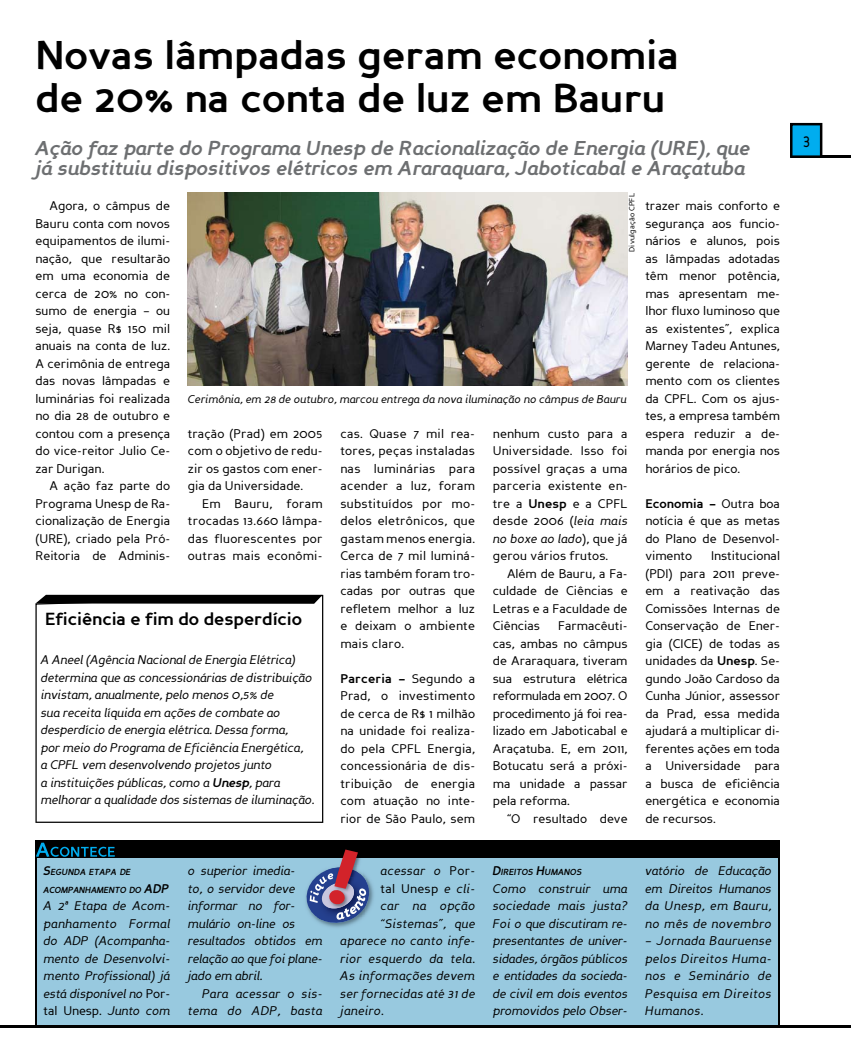
<style>
.page{position:relative;width:851px;height:1063px;background:#fff}
.page>*{position:absolute;margin:0;border:0;box-sizing:border-box;transform-origin:0 0}
.t1{font:700 40px/42.5px "Perspective Sans";color:#000}
.t2{font:italic 700 20px/20px "Perspective Sans";color:#6d6f71}
.t3{font:18.62px "Perspective Sans";color:#000;scale:.78 1}
.t4{font:700 17.5px "Perspective Sans";letter-spacing:-.005em;color:#000}
.t5{font:12.5px/17.5px "Perspective Sans";color:#000;text-align:justify}
.t6{font:italic 12.5px/17.5px "Perspective Sans";letter-spacing:-.01em;color:#000;text-align:justify}
.t7{font:italic 12.5px/17.5px "Perspective Sans";letter-spacing:.02em;color:#000;text-align:right}
.t8{font:12.5px "Perspective Sans";letter-spacing:.02em;color:#000}
.t9{font:italic 11.25px "Perspective Sans";color:#000}
.t10{font:italic 700 8.75px/17.5px "Perspective Sans";color:#000;scale:.95 1}
.t11{font:7.5px "Perspective Sans";letter-spacing:.02em;color:#000}
.s1{font-weight:700}
.s2{font-style:italic}
.s3{font-size:12.5px}
.s4{font-style:normal}
</style>
<div class="page">
<hr style="left:790px;top:155px;width:60px;height:3px;background:#000">
<svg style="left:790px;top:123px;width:32px;height:35px"></svg>
<hr style="left:0;top:1025px;width:850px;height:3px;background:#000">
<div style="left:36px;top:842px;width:743px;height:183px;background:#98c9df"></div>
<div style="left:35px;top:840px;width:745px;height:18px;background:#000"></div>
<hr style="left:35px;top:840px;width:2px;height:185px;background:#000">
<hr style="left:778px;top:840px;width:2px;height:185px;background:#000">
<svg style="left:36px;top:843px;width:79px;height:14px"></svg>
<img style="left:328px;top:886px;width:46px;height:42px">
<svg style="left:306px;top:850px;width:66px;height:76px"></svg>
<svg style="left:35px;top:595px;width:288px;height:228px"></svg>
<svg style="left:35px;top:595px;width:287px;height:9px;background:#101010"></svg>
<img style="left:188px;top:193px;width:439px;height:192px">
<h1 class="t1" style="left:35px;top:34px;width:645px">Novas lâmpadas geram economia de 20% na conta de luz em Bauru</h1>
<h2 class="t2" style="left:35px;top:139px;width:716px">Ação faz parte do Programa Unesp de Racionalização de Energia (URE), que já substituiu dispositivos elétricos em Araraquara, Jaboticabal e Araçatuba</h2>
<p class="t11" style="left:627px;top:252px;width:60px;rotate:-90deg">Divulgação CPFL</p>
<p class="t5" style="left:35px;top:198px;width:136px;text-indent:14px">Agora, o câmpus de Bauru conta com novos equipamentos de ilumi&shy;nação, que resultarão em uma economia de cerca de 20% no con&shy;sumo de energia – ou seja, quase R$ 150 mil anuais na conta de luz.<br>A cerimônia de entrega das novas lâmpadas e luminárias foi realizada no dia 28 de outubro e contou com a presença do vice-reitor Julio Ce&shy;zar Durigan.</p>
<p class="t5" style="left:35px;top:478px;width:136px;text-indent:14px">A ação faz parte do Programa Unesp de Ra&shy;cionalização de Energia (URE), criado pela Pró-Reitoria de Adminis-</p>
<p class="t9" style="left:188px;top:393px;width:440px">Cerimônia, em 28 de outubro, marcou entrega da nova iluminação no câmpus de Bauru</p>
<p class="t5" style="left:340px;top:425px;width:136px">cas. Quase 7 mil rea&shy;tores, peças instaladas nas luminárias para acender a luz, foram substituídos por mo&shy;delos eletrônicos, que gastam menos energia.<br>Cerca de 7 mil luminá&shy;rias também foram tro&shy;cadas por outras que refletem melhor a luz e deixam o ambiente mais claro.</p>
<p class="t5" style="left:340px;top:670px;width:136px"><span class="s1">Parceria –</span> Segundo a Prad, o investimento de cerca de R$ 1 milhão na unidade foi realiza&shy;do pela CPFL Energia, concessionária de dis&shy;tribuição de energia com atuação no inte&shy;rior de São Paulo, sem</p>
<p class="t5" style="left:188px;top:425px;width:136px">tração (Prad) em 2005 com o objetivo de redu&shy;zir os gastos com ener&shy;gia da Universidade.</p>
<p class="t5" style="left:188px;top:495px;width:136px;text-indent:14px">Em Bauru, foram trocadas 13.660 lâmpa&shy;das fluorescentes por outras mais econômi-</p>
<p class="t5" style="left:493px;top:425px;width:136px">nenhum custo para a Universidade. Isso foi possível graças a uma parceria existente en&shy;tre a <span class="s1">Unesp</span> e a CPFL desde 2006 (<span class="s2">leia mais no boxe ao lado</span>), que já gerou vários frutos.</p>
<p class="t5" style="left:493px;top:565px;width:136px;text-indent:14px">Além de Bauru, a Fa&shy;culdade de Ciências e Letras e a Faculdade de Ciências</p>
<h3 class="t4" style="left:45px;top:609px;width:258px">Eficiência e fim do desperdício</h3>
<p class="t5" style="left:493px;top:618px;width:136px;text-indent:65px">Farmacêuti&shy;cas, ambas no câmpus de Araraquara, tiveram sua estrutura elétrica reformulada em 2007. O procedimento já foi rea&shy;lizado em Jaboticabal e Araçatuba. E, em 2011, Botucatu será a próxi&shy;ma unidade a passar pela reforma.</p>
<p class="t5" style="left:507px;top:810px;width:122px">“O resultado deve</p>
<p class="t6" style="left:41px;top:651px;width:275px;text-align:left">A Aneel (Agência Nacional de Energia Elétrica) determina que as concessionárias de distribuição invistam, anualmente, pelo menos 0,5% de<br>sua receita líquida em ações de combate ao desperdício de energia elétrica. Dessa forma,<br>por meio do Programa de Eficiência Energética,<br>a CPFL vem desenvolvendo projetos junto<br>a instituições públicas, como a <span class="s1">Unesp</span>, para melhorar a qualidade dos sistemas de iluminação.</p>
<p class="t5" style="left:645px;top:198px;width:136px">trazer mais conforto e segurança aos funcio&shy;nários e alunos, pois as lâmpadas adotadas têm menor potência, mas apresentam me&shy;lhor fluxo luminoso que as existentes”, explica Marney Tadeu Antunes, gerente de relaciona&shy;mento com os clientes da CPFL. Com os ajus&shy;tes, a empresa também espera reduzir a de&shy;manda por energia nos horários de pico.</p>
<p class="t5" style="left:645px;top:495px;width:136px"><span class="s1">Economia –</span> Outra boa notícia é que as metas do Plano de Desenvol&shy;vimento</p>
<p class="t5" style="left:645px;top:548px;width:136px;text-indent:66px">Institucional (PDI) para 2011 preve&shy;em a reativação das Comissões Internas de Conservação de Ener&shy;gia (CICE) de todas as unidades da <span class="s1">Unesp</span>. Se&shy;gundo João Cardoso da Cunha Júnior, assessor da Prad, essa medida ajudará a multiplicar di&shy;ferentes ações em toda a Universidade para a busca de eficiência energética e economia de recursos.</p>
<p class="t10" style="left:44px;top:864px;width:133px"><span class="s3">S</span>EGUNDA ETAPA DE<br>ACOMPANHAMENTO DO <span class="s3">ADP</span></p>
<p class="t6" style="left:44px;top:898px;width:128px">A 2ª Etapa de Acom&shy;panhamento Formal do ADP (Acompanha&shy;mento de Desenvolvi&shy;mento Profissional) já está disponível no <span class="s4">Por&shy;tal Unesp</span>. Junto com</p>
<p class="t6" style="left:188px;top:863px;width:136px;text-align:left">o superior imedia-<br>to, o servidor deve informar no for&shy;mulário on-line os resultados obtidos em relação ao que foi plane&shy;jado em abril.</p>
<p class="t7" style="left:188px;top:985px;width:136px">Para acessar o sis&shy;tema do ADP, basta</p>
<p class="t7" style="left:380px;top:863px;width:96px">acessar o <span class="s4">Por-</span></p>
<p class="t8" style="left:380px;top:881px;width:96px">tal Unesp <span class="s2">e cli-</span></p>
<p class="t7" style="left:380px;top:898px;width:96px">car na opção</p>
<p class="t7" style="left:380px;top:915px;width:96px">“Sistemas”, que</p>
<p class="t7" style="left:340px;top:933px;width:136px">aparece no canto infe-</p>
<p class="t7" style="left:340px;top:950px;width:136px">rior esquerdo da tela.</p>
<p class="t7" style="left:340px;top:968px;width:136px">As informações devem</p>
<p class="t7" style="left:340px;top:985px;width:136px">ser fornecidas até 31 de</p>
<p class="t7" style="left:340px;top:1003px;width:45px">janeiro.</p>
<p class="t10" style="left:493px;top:864px;width:95px"><span class="s3">D</span>IREITOS <span class="s3">H</span>UMANOS</p>
<p class="t6" style="left:493px;top:880px;width:136px">Como construir uma sociedade mais justa?<br>Foi o que discutiram re&shy;presentantes de univer&shy;sidades, órgãos públicos e entidades da socieda&shy;de civil em dois eventos promovidos pelo Obser-</p>
<p class="t6" style="left:645px;top:863px;width:128px">vatório de Educação em Direitos Humanos da Unesp, em Bauru, no mês de novembro</p>
<p class="t6" style="left:645px;top:933px;width:128px">– Jornada Bauruense pelos Direitos Huma&shy;nos e Seminário de Pesquisa em Direitos Humanos.</p>
<h3 class="t3" style="left:802px;top:130px;width:11px">3</h3>
</div>
